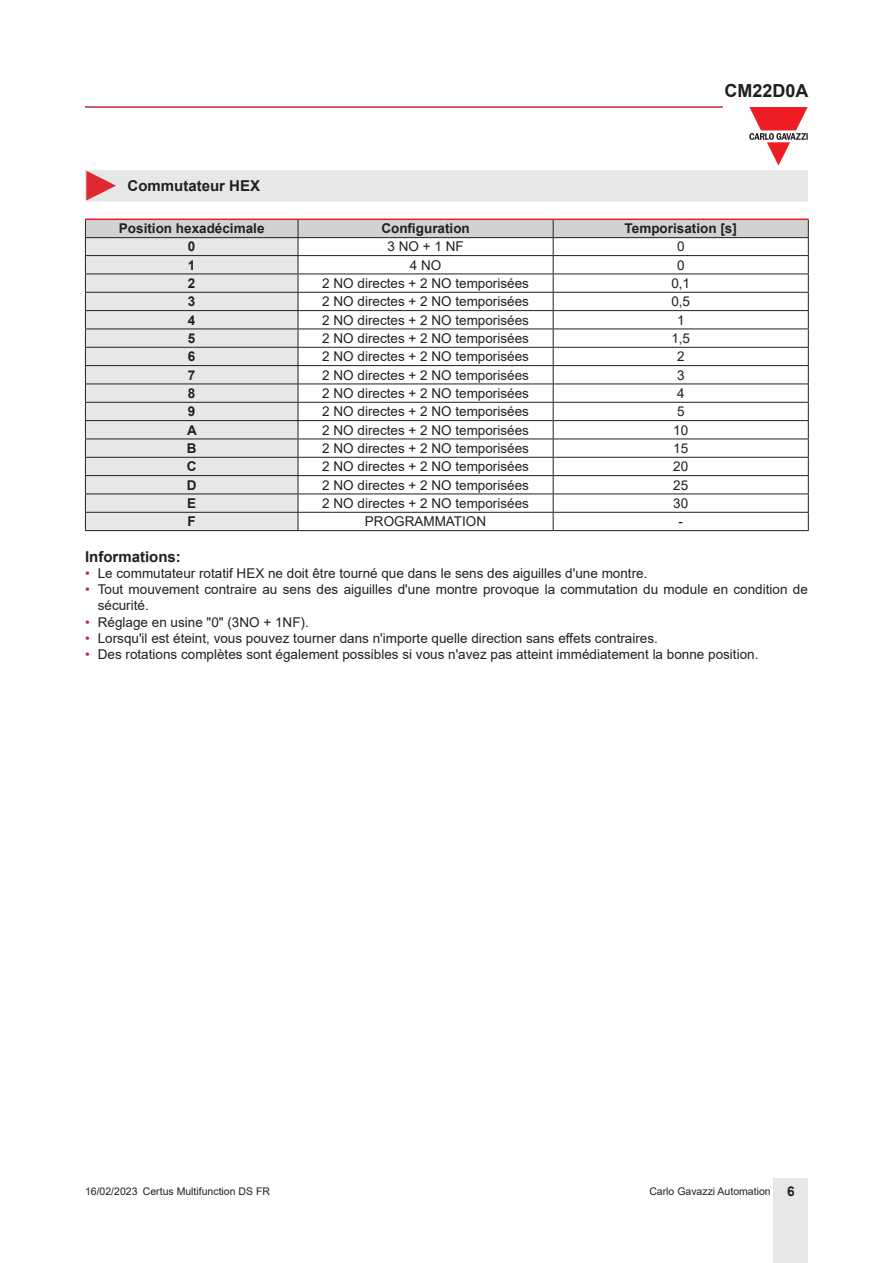
<style>
.page{position:relative;width:893px;height:1263px;background:#fff}
.page>*{position:absolute;margin:0;border:0;box-sizing:border-box;transform-origin:0 0}
.t1{font:700 18px "Arial";color:#231f20}
.Titolo03{font:700 15px "Arial";color:#231f20}
.Testo{font:700 15px "Arial";color:#231f20}
.TestoTabellaCen{font:13.5px/16.2px "Arial";color:#231f20}
.TitoloTabellaCen{font:700 13.5px "Arial";color:#231f20}
.TitoloTabellaFndGCen{font:700 13.5px "Arial";color:#231f20}
.TestoTabellaFndGCen{font:700 13.5px "Arial";color:#231f20}
.t2{font:10.5px "Arial";color:#231f20}
.s1{color:#c42633}
.s2{font-weight:700;font-size:13.5px}
</style>
<div class="page">
<hr style="left:85px;top:106px;width:638px;height:2px;background:#c42633">
<div style="left:774px;top:1178px;width:34px;height:85px;background:#e7e7e8"></div>
<svg style="left:85px;top:107px;width:723px;height:95px"></svg>
<svg style="left:85px;top:219px;width:724px;height:311px"></svg>
<hr style="left:85px;top:530px;width:213px;height:1px;background:#231f20">
<hr style="left:298px;top:530px;width:255px;height:1px;background:#231f20">
<hr style="left:553px;top:530px;width:256px;height:1px;background:#231f20">
<h1 class="t1" style="left:725px;top:78px;width:86px">CM22D0A</h1>
<p class="Titolo03" style="left:128px;top:175px;width:134px">Commutateur HEX</p>
<p class="TitoloTabellaFndGCen" style="left:119px;top:219px;width:147px">Position hexadécimale</p>
<p class="TitoloTabellaCen" style="left:381px;top:219px;width:90px">Configuration</p>
<p class="TitoloTabellaCen" style="left:625px;top:219px;width:114px">Temporisation [s]</p>
<p class="TestoTabellaFndGCen" style="left:188px;top:237px;width:9px">0</p>
<p class="TestoTabellaCen" style="left:387px;top:238px;width:78px">3 NO + 1 NF</p>
<p class="TestoTabellaCen" style="left:677px;top:238px;width:9px">0</p>
<p class="TestoTabellaFndGCen" style="left:188px;top:255px;width:9px">1</p>
<p class="TestoTabellaCen" style="left:410px;top:257px;width:33px">4 NO</p>
<p class="TestoTabellaCen" style="left:677px;top:257px;width:9px">0</p>
<p class="TestoTabellaFndGCen" style="left:188px;top:274px;width:9px">2</p>
<p class="TestoTabellaCen" style="left:322px;top:275px;width:208px">2 NO directes + 2 NO temporisées</p>
<p class="TestoTabellaCen" style="left:671px;top:275px;width:20px">0,1</p>
<p class="TestoTabellaFndGCen" style="left:188px;top:292px;width:9px">3</p>
<p class="TestoTabellaCen" style="left:322px;top:293px;width:208px">2 NO directes + 2 NO temporisées</p>
<p class="TestoTabellaCen" style="left:671px;top:293px;width:20px">0,5</p>
<p class="TestoTabellaFndGCen" style="left:188px;top:310px;width:9px">4</p>
<p class="TestoTabellaCen" style="left:322px;top:312px;width:208px">2 NO directes + 2 NO temporisées</p>
<p class="TestoTabellaCen" style="left:677px;top:312px;width:9px">1</p>
<p class="TestoTabellaFndGCen" style="left:188px;top:329px;width:9px">5</p>
<p class="TestoTabellaCen" style="left:322px;top:330px;width:208px">2 NO directes + 2 NO temporisées</p>
<p class="TestoTabellaCen" style="left:671px;top:330px;width:20px">1,5</p>
<p class="TestoTabellaFndGCen" style="left:188px;top:347px;width:9px">6</p>
<p class="TestoTabellaCen" style="left:322px;top:348px;width:208px">2 NO directes + 2 NO temporisées</p>
<p class="TestoTabellaCen" style="left:677px;top:348px;width:9px">2</p>
<p class="TestoTabellaFndGCen" style="left:188px;top:365px;width:9px">7</p>
<p class="TestoTabellaCen" style="left:322px;top:367px;width:208px">2 NO directes + 2 NO temporisées</p>
<p class="TestoTabellaCen" style="left:677px;top:367px;width:9px">3</p>
<p class="TestoTabellaFndGCen" style="left:188px;top:384px;width:9px">8</p>
<p class="TestoTabellaCen" style="left:322px;top:385px;width:208px">2 NO directes + 2 NO temporisées</p>
<p class="TestoTabellaCen" style="left:677px;top:385px;width:9px">4</p>
<p class="TestoTabellaFndGCen" style="left:188px;top:402px;width:9px">9</p>
<p class="TestoTabellaCen" style="left:322px;top:403px;width:208px">2 NO directes + 2 NO temporisées</p>
<p class="TestoTabellaCen" style="left:677px;top:403px;width:9px">5</p>
<p class="TestoTabellaFndGCen" style="left:187px;top:420px;width:11px">A</p>
<p class="TestoTabellaCen" style="left:322px;top:422px;width:208px">2 NO directes + 2 NO temporisées</p>
<p class="TestoTabellaCen" style="left:673px;top:422px;width:17px">10</p>
<p class="TestoTabellaFndGCen" style="left:187px;top:439px;width:11px">B</p>
<p class="TestoTabellaCen" style="left:322px;top:440px;width:208px">2 NO directes + 2 NO temporisées</p>
<p class="TestoTabellaCen" style="left:673px;top:440px;width:17px">15</p>
<p class="TestoTabellaFndGCen" style="left:187px;top:457px;width:11px">C</p>
<p class="TestoTabellaCen" style="left:322px;top:458px;width:208px">2 NO directes + 2 NO temporisées</p>
<p class="TestoTabellaCen" style="left:673px;top:458px;width:17px">20</p>
<p class="TestoTabellaFndGCen" style="left:187px;top:475px;width:11px">D</p>
<p class="TestoTabellaCen" style="left:322px;top:477px;width:208px">2 NO directes + 2 NO temporisées</p>
<p class="TestoTabellaCen" style="left:673px;top:477px;width:17px">25</p>
<p class="TestoTabellaFndGCen" style="left:187px;top:494px;width:11px">E</p>
<p class="TestoTabellaCen" style="left:322px;top:495px;width:208px">2 NO directes + 2 NO temporisées</p>
<p class="TestoTabellaCen" style="left:673px;top:495px;width:17px">30</p>
<p class="TestoTabellaFndGCen" style="left:188px;top:512px;width:10px">F</p>
<p class="TestoTabellaCen" style="left:365px;top:513px;width:123px">PROGRAMMATION</p>
<p class="TestoTabellaCen" style="left:678px;top:513px;width:6px">-</p>
<p class="Testo" style="left:85px;top:546px;width:97px">Informations:</p>
<p class="TestoTabellaCen" style="left:85px;top:565px;width:564px"><span class="s1">•</span> Le commutateur rotatif HEX ne doit être tourné que dans le sens des aiguilles d'une montre.</p>
<p class="TestoTabellaCen" style="left:98px;top:581px;width:712px;text-indent:-13px"><span class="s1">•</span> Tout mouvement contraire au sens des aiguilles d'une montre provoque la commutation du module en condition de sécurité.</p>
<p class="TestoTabellaCen" style="left:85px;top:614px;width:225px"><span class="s1">•</span> Réglage en usine "0" (3NO + 1NF).</p>
<p class="TestoTabellaCen" style="left:85px;top:630px;width:574px"><span class="s1">•</span> Lorsqu'il est éteint, vous pouvez tourner dans n'importe quelle direction sans effets contraires.</p>
<p class="TestoTabellaCen" style="left:85px;top:646px;width:675px"><span class="s1">•</span> Des rotations complètes sont également possibles si vous n'avez pas atteint immédiatement la bonne position.</p>
<p class="t2" style="left:85px;top:1183px;width:187px">16/02/2023 Certus Multifunction DS FR</p>
<p class="t2" style="left:649px;top:1183px;width:147px">Carlo Gavazzi Automation <span class="s2">6</span></p>
</div>
